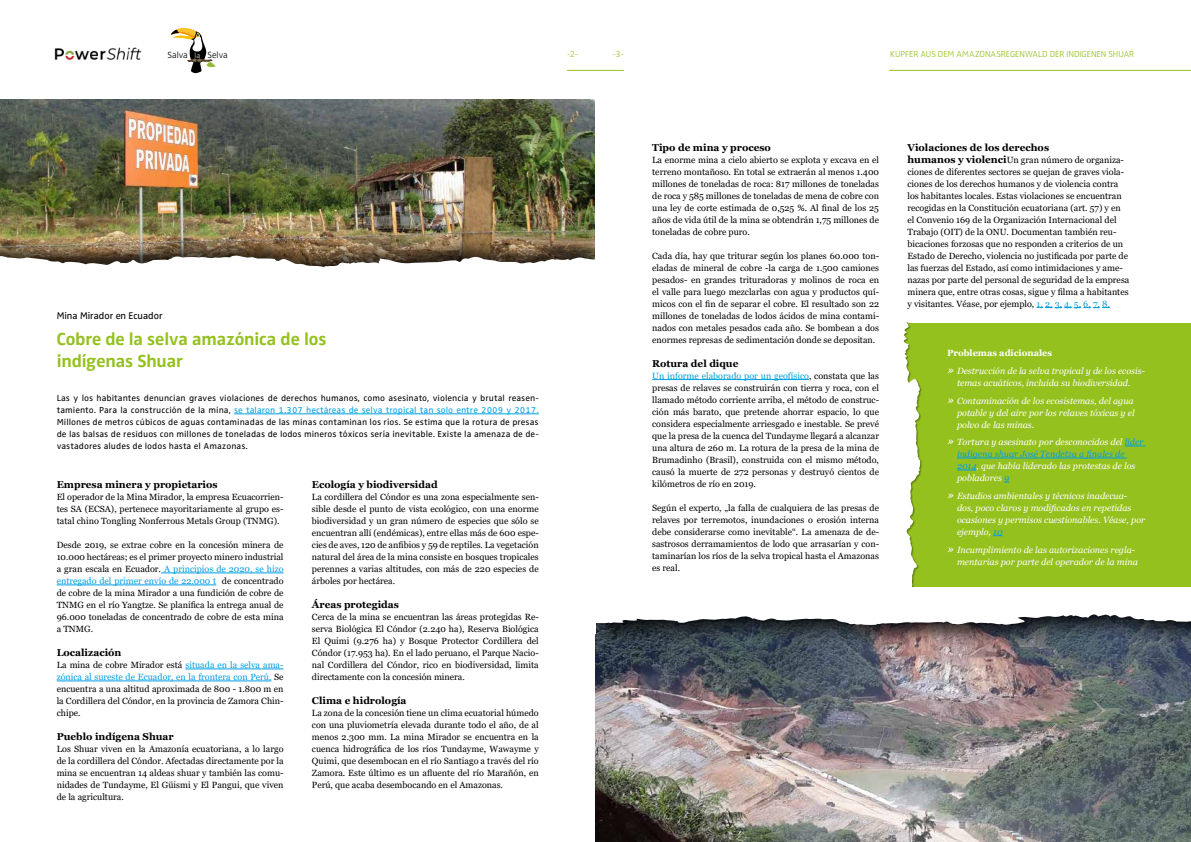
<style>
.page{position:relative;width:1191px;height:842px;background:#fff}
.page>*{position:absolute;margin:0;border:0;box-sizing:border-box;transform-origin:0 0}
.t1{font:700 18px/22px "Zwo Pro";letter-spacing:-.01em;color:#95c11f}
.t2{font:700 10px "Georgia";color:#000}
.t3{font:10px "Zwo Pro";color:#000}
.t4{font:300 9.3px "Zwo";color:#000}
.t5{font:9px/12px "Georgia";color:#000;text-align:justify}
.t6{font:italic 9px/12px "Georgia";color:#fff}
.t7{font:9px/12px "Zwo Corr Pro";color:#000;text-align:justify}
.t8{font:300 9px "Zwo Pro";letter-spacing:-.005em;color:#95c11f}
.s1{font-size:7.8px;color:#d5d2c5}
.s2{color:#009fe3}
.s3{font-weight:700;font-size:10px}
.s4{font-weight:700;font-style:normal}
.s5{font-size:12px}
</style>
<div class="page">
<img style="left:0;top:99px;width:595px;height:133px">
<div style="left:0;top:232px;width:607px;height:107px;background:#000;opacity:.75"></div>
<svg style="left:0;top:253px;width:595px;height:41px"></svg>
<div style="left:0;top:294px;width:595px;height:62px;background:#fff"></div>
<img style="left:595px;top:651px;width:596px;height:191px">
<hr style="left:161px;top:573px;width:122px;height:1px;background:#009fe3">
<hr style="left:57px;top:585px;width:159px;height:1px;background:#009fe3">
<hr style="left:185px;top:669px;width:98px;height:1px;background:#009fe3">
<hr style="left:57px;top:681px;width:214px;height:1px;background:#009fe3">
<hr style="left:889px;top:70px;width:302px;height:1px;background:#95c11f">
<hr style="left:567px;top:70px;width:57px;height:1px;background:#95c11f">
<img style="left:54px;top:47px;width:88px;height:13px">
<div style="left:589px;top:543px;width:602px;height:108px;background:#000;opacity:.75"></div>
<svg style="left:595px;top:602px;width:596px;height:23px"></svg>
<div style="left:904px;top:323px;width:287px;height:264px;background:#95c11f"></div>
<svg style="left:1124px;top:446px;width:21px;height:1px"></svg>
<hr style="left:957px;top:458px;width:169px;height:1px;background:#009fe3">
<svg style="left:957px;top:470px;width:19px;height:1px"></svg>
<svg style="left:887px;top:323px;width:35px;height:264px"></svg>
<div style="left:595px;top:265px;width:292px;height:347px;background:#fff"></div>
<div style="left:577px;top:269px;width:18px;height:365px;background:#fff"></div>
<div style="left:595px;top:587px;width:596px;height:15px;background:#fff"></div>
<div style="left:595px;top:99px;width:43px;height:200px;background:#fff"></div>
<hr style="left:234px;top:413px;width:305px;height:1px;background:#009fe3">
<svg style="left:171px;top:28px;width:45px;height:45px"></svg>
<hr style="left:652px;top:379px;width:157px;height:1px;background:#009fe3">
<svg style="left:1036px;top:307px;width:73px;height:1px"></svg>
<p class="t4" style="left:167px;top:50px;width:62px">Salva <span class="s1">la</span> Selva</p>
<p class="t8" style="left:567px;top:47px;width:12px">-2-</p>
<p class="t8" style="left:612px;top:47px;width:13px">-3-</p>
<p class="t8" style="left:890px;top:47px;width:246px">KUPFER AUS DEM AMAZONASREGENWALD DER INDIGENEN SHUAR</p>
<p class="t3" style="left:57px;top:308px;width:107px">Mina Mirador en Ecuador</p>
<h1 class="t1" style="left:57px;top:327px;width:271px">Cobre de la selva amazónica de los indígenas Shuar</h1>
<p class="t7" style="left:57px;top:391px;width:483px">Las y los habitantes denuncian graves violaciones de derechos humanos, como asesinato, violencia y brutal reasen&shy;tamiento. Para la construcción de la mina, <span class="s2">se talaron 1.307 hectáreas de selva tropical tan solo entre 2009 y 2017.<br></span>Millones de metros cúbicos de aguas contaminadas de las minas contaminan los ríos. Se estima que la rotura de presas de las balsas de residuos con millones de toneladas de lodos mineros tóxicos sería inevitable. Existe la amenaza de de&shy;vastadores aludes de lodos hasta el Amazonas.</p>
<p class="t2" style="left:57px;top:478px;width:162px">Empresa minera y propietarios</p>
<p class="t5" style="left:57px;top:491px;width:228px">El operador de la Mina Mirador, la empresa Ecuacorrien&shy;tes SA (ECSA), pertenece mayoritariamente al grupo es&shy;tatal chino Tongling Nonferrous Metals Group (TNMG).</p>
<p class="t5" style="left:57px;top:539px;width:228px">Desde 2019, se extrae cobre en la concesión minera de 10.000 hectáreas; es el primer proyecto minero industrial a gran escala en Ecuador. <span class="s2">A principios de 2020, se hizo entregado del primer envío de 22.000 t</span> de concentrado de cobre de la mina Mirador a una fundición de cobre de TNMG en el río Yangtze. Se planifica la entrega anual de 96.000 toneladas de concentrado de cobre de esta mina a TNMG.</p>
<p class="t2" style="left:57px;top:646px;width:66px">Localización</p>
<p class="t5" style="left:57px;top:659px;width:228px">La mina de cobre Mirador está <span class="s2">situada en la selva ama&shy;zónica al sureste de Ecuador, en la frontera con Perú.</span> Se encuentra a una altitud aproximada de 800 - 1.800 m en la Cordillera del Cóndor, en la provincia de Zamora Chin&shy;chipe.</p>
<p class="t2" style="left:57px;top:730px;width:119px">Pueblo indígena Shuar</p>
<p class="t5" style="left:57px;top:743px;width:228px">Los Shuar viven en la Amazonía ecuatoriana, a lo largo de la cordillera del Cóndor. Afectadas directamente por la mina se encuentran 14 aldeas shuar y también las comu&shy;nidades de Tundayme, El Güismi y El Pangui, que viven de la agricultura.</p>
<p class="t2" style="left:312px;top:478px;width:127px">Ecología y biodiversidad</p>
<p class="t5" style="left:312px;top:491px;width:228px">La cordillera del Cóndor es una zona especialmente sen&shy;sible desde el punto de vista ecológico, con una enorme biodiversidad y un gran número de especies que sólo se encuentran allí (endémicas), entre ellas más de 600 espe&shy;cies de aves, 120 de anfibios y 59 de reptiles. La vegetación natural del área de la mina consiste en bosques tropicales perennes a varias altitudes, con más de 220 especies de árboles por hectárea.</p>
<p class="t2" style="left:312px;top:598px;width:88px">Áreas protegidas</p>
<p class="t5" style="left:312px;top:611px;width:228px">Cerca de la mina se encuentran las áreas protegidas Re&shy;serva Biológica El Cóndor (2.240 ha), Reserva Biológica El Quimi (9.276 ha) y Bosque Protector Cordillera del Cóndor (17.953 ha). En el lado peruano, el Parque Nacio&shy;nal Cordillera del Cóndor, rico en biodiversidad, limita directamente con la concesión minera.</p>
<p class="t2" style="left:312px;top:694px;width:96px">Clima e hidrología</p>
<p class="t5" style="left:312px;top:707px;width:228px">La zona de la concesión tiene un clima ecuatorial húmedo con una pluviometría elevada durante todo el año, de al menos 2.300 mm. La mina Mirador se encuentra en la cuenca hidrográfica de los ríos Tundayme, Wawayme y Quimi, que desembocan en el río Santiago a través del río Zamora. Este último es un afluente del río Marañón, en Perú, que acaba desembocando en el Amazonas.</p>
<p class="t2" style="left:652px;top:141px;width:120px">Tipo de mina y proceso</p>
<p class="t5" style="left:652px;top:154px;width:228px">La enorme mina a cielo abierto se explota y excava en el terreno montañoso. En total se extraerán al menos 1.400 millones de toneladas de roca: 817 millones de toneladas de roca y 585 millones de toneladas de mena de cobre con una ley de corte estimada de 0,525 %. Al final de los 25 años de vida útil de la mina se obtendrán 1,75 millones de toneladas de cobre puro.</p>
<p class="t5" style="left:652px;top:250px;width:228px">Cada día, hay que triturar según los planes 60.000 ton&shy;eladas de mineral de cobre -la carga de 1.500 camiones pesados- en grandes trituradoras y molinos de roca en el valle para luego mezclarlas con agua y productos quí&shy;micos con el fin de separar el cobre. El resultado son 22 millones de toneladas de lodos ácidos de mina contami&shy;nados con metales pesados cada año. Se bombean a dos enormes represas de sedimentación donde se depositan.</p>
<p class="t2" style="left:652px;top:357px;width:88px">Rotura del dique</p>
<p class="t5" style="left:652px;top:370px;width:228px"><span class="s2">Un informe elaborado por un geofísico</span>, constata que las presas de relaves se construirán con tierra y roca, con el llamado método corriente arriba, el método de construc&shy;ción más barato, que pretende ahorrar espacio, lo que considera especialmente arriesgado e inestable. Se prevé que la presa de la cuenca del Tundayme llegará a alcanzar una altura de 260 m. La rotura de la presa de la mina de Brumadinho (Brasil), construida con el mismo método, causó la muerte de 272 personas y destruyó cientos de kilómetros de río en 2019.</p>
<p class="t5" style="left:652px;top:502px;width:228px">Según el experto, „la falla de cualquiera de las presas de relaves por terremotos, inundaciones o erosión interna debe considerarse como inevitable“. La amenaza de de&shy;sastrosos derramamientos de lodo que arrasarían y con&shy;taminarían los ríos de la selva tropical hasta el Amazonas es real.</p>
<p class="t2" style="left:907px;top:141px;width:143px">Violaciones de los derechos</p>
<p class="t5" style="left:907px;top:154px;width:223px;text-align:left"><span class="s3">humanos y violenci</span>Un gran número de organiza&shy;ciones de diferentes sectores se quejan de graves viola&shy;ciones de los derechos humanos y de violencia contra los habitantes locales. Estas violaciones se encuentran recogidas en la Constitución ecuatoriana (art. 57) y en el Convenio 169 de la Organización Internacional del Trabajo (OIT) de la ONU. Documentan también reu&shy;bicaciones forzosas que no responden a criterios de un Estado de Derecho, violencia no justificada por parte de las fuerzas del Estado, así como intimidaciones y ame&shy;nazas por parte del personal de seguridad de la empresa minera que, entre otras cosas, sigue y filma a habitantes y visitantes. Véase, por ejemplo, <span class="s2">1, 2, 3, 4, 5, 6, 7, 8.</span></p>
<p class="t6" style="left:947px;top:344px;width:199px;line-height:17.7px"><span class="s4">Problemas adicionales<br></span><span class="s5">»</span> Destrucción de la selva tropical y de los ecosis-</p>
<p class="t6" style="left:947px;top:374px;width:188px;line-height:17.7px;text-indent:10px">temas acuáticos, incluida su biodiversidad. <span class="s5">»</span> Contaminación de los ecosistemas, del agua</p>
<p class="t6" style="left:957px;top:406px;width:179px">potable y del aire por los relaves tóxicas y el polvo de las minas.</p>
<p class="t6" style="left:957px;top:436px;width:188px;text-indent:-10px"><span class="s5">»</span> Tortura y asesinato por desconocidos del <span class="s2">líder indígena shuar José Tendetza a finales de 2014</span>, que había liderado las protestas de los pobladores <span class="s2">9</span></p>
<p class="t6" style="left:957px;top:490px;width:190px;text-indent:-10px"><span class="s5">»</span> Estudios ambientales y técnicos inadecua&shy;dos, poco claros y modificados en repetidas ocasiones y permisos cuestionables. Véase, por ejemplo, <span class="s2">10</span></p>
<p class="t6" style="left:947px;top:543px;width:192px;text-align:right"><span class="s5">»</span> Incumplimiento de las autorizaciones regla&shy;mentarias por parte del operador de la mina</p>
</div>
